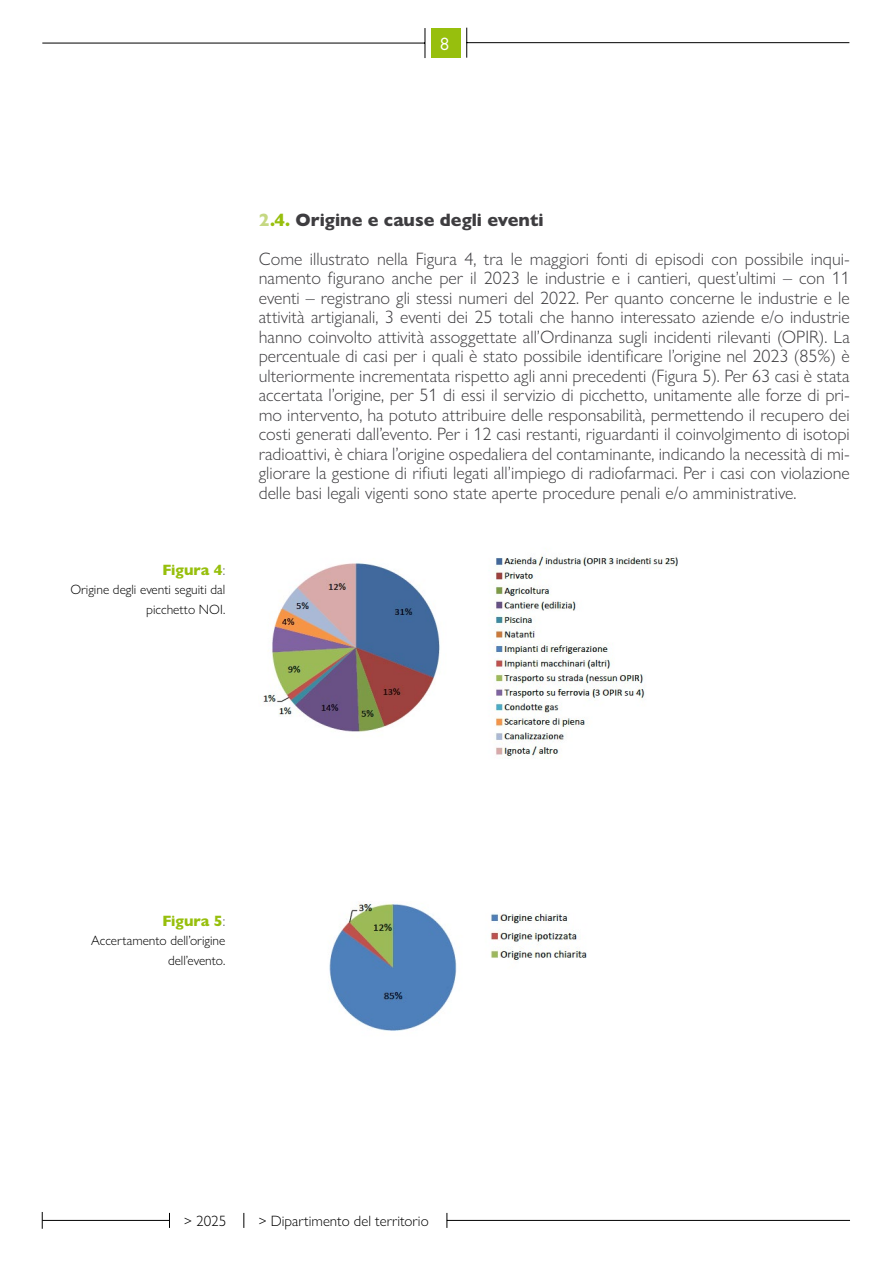
<style>
.page{position:relative;width:893px;height:1263px;background:#fff}
.page>*{position:absolute;margin:0;border:0;box-sizing:border-box;transform-origin:0 0}
.t1{font:300 18px/19.5px "Gill Sans Nova";color:#3e3d40}
.t2{font:18px "Gill Sans Nova";color:#fff}
.t3{font:300 15px "Gill Sans Nova";color:#000}
.t4{font:800 15px "Gill Sans Nova";color:#97bf0d}
.t5{font:300 13.5px/19.5px "Gill Sans Nova";color:#000;text-align:right}
.s1{font-weight:300;color:#58585a}
.s2{font-weight:800;color:#c5d882}
.s3{font-weight:800;color:#97bf0d}
.s4{font-weight:800}
</style>
<div class="page">
<div style="left:431px;top:28px;width:30px;height:29px;background:#97bf0d"></div>
<hr style="left:42px;top:43px;width:383px;height:1px;background:#000">
<hr style="left:425px;top:28px;width:1px;height:30px;background:#000">
<hr style="left:467px;top:42px;width:382px;height:1px;background:#000">
<hr style="left:466px;top:28px;width:1px;height:30px;background:#000">
<hr style="left:447px;top:1220px;width:403px;height:1px;background:#000">
<svg style="left:447px;top:1213px;width:1px;height:15px"></svg>
<hr style="left:42px;top:1220px;width:127px;height:1px;background:#000">
<svg style="left:169px;top:1213px;width:1px;height:15px"></svg>
<svg style="left:244px;top:1213px;width:1px;height:15px"></svg>
<svg style="left:42px;top:1212px;width:1px;height:17px"></svg>
<img style="left:263px;top:555px;width:415px;height:204px">
<img style="left:329px;top:902px;width:258px;height:129px">
<p class="t2" style="left:440px;top:33px;width:10px">8</p>
<p class="t4" style="left:162px;top:560px;width:65px">Figura 4<span class="s1">:</span></p>
<p class="t5" style="left:70px;top:580px;width:157px">Origine degli eventi seguiti dal picchetto NOI.</p>
<p class="t1" style="left:259px;top:200px;width:593px;line-height:39px"><span class="s2">2</span><span class="s3">.4.</span> <span class="s4">Origine e cause degli eventi<br></span>Come illustrato nella Figura 4, tra le maggiori fonti di episodi con possibile inqui-</p>
<p class="t1" style="left:259px;top:268px;width:593px;text-align:justify">namento figurano anche per il 2023 le industrie e i cantieri, quest’ultimi – con 11 eventi – registrano gli stessi numeri del 2022. Per quanto concerne le industrie e le attività artigianali, 3 eventi dei 25 totali che hanno interessato aziende e/o industrie hanno coinvolto attività assoggettate all’Ordinanza sugli incidenti rilevanti (OPIR). La percentuale di casi per i quali è stato possibile identificare l’origine nel 2023 (85%) è ulteriormente incrementata rispetto agli anni precedenti (Figura 5). Per 63 casi è stata accertata l’origine, per 51 di essi il servizio di picchetto, unitamente alle forze di pri&shy;mo intervento, ha potuto attribuire delle responsabilità, permettendo il recupero dei costi generati dall’evento. Per i 12 casi restanti, riguardanti il coinvolgimento di isotopi radioattivi, è chiara l’origine ospedaliera del contaminante, indicando la necessità di mi&shy;gliorare la gestione di rifiuti legati all’impiego di radiofarmaci. Per i casi con violazione delle basi legali vigenti sono state aperte procedure penali e/o amministrative.</p>
<p class="t4" style="left:162px;top:911px;width:65px">Figura 5<span class="s1">:</span></p>
<p class="t5" style="left:91px;top:931px;width:136px">Accertamento dell’origine dell’evento.</p>
<p class="t3" style="left:184px;top:1211px;width:43px">&gt; 2025</p>
<p class="t3" style="left:259px;top:1211px;width:171px">&gt; Dipartimento del territorio</p>
</div>
